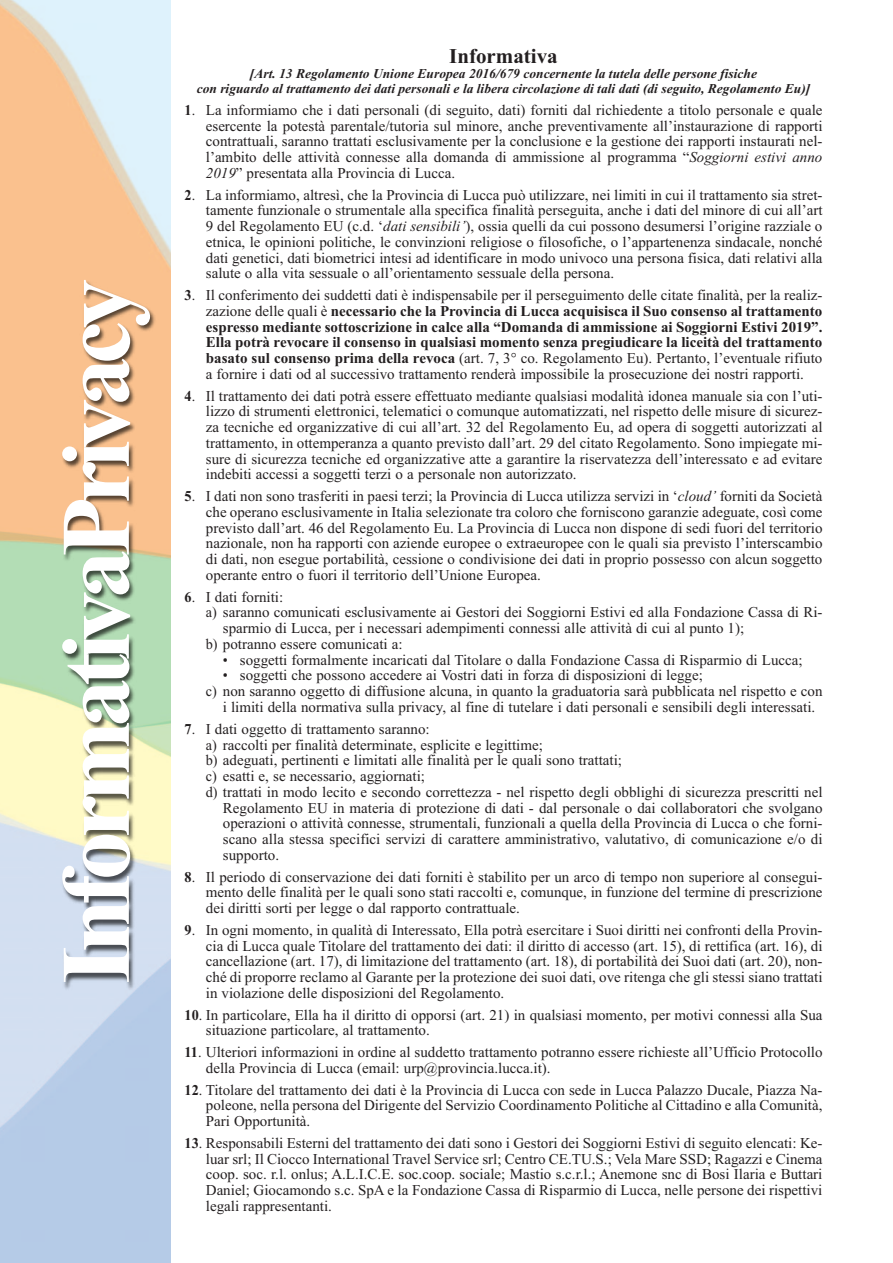
<style>
.page{position:relative;width:893px;height:1263px;background:#fff}
.page>*{position:absolute;margin:0;border:0;box-sizing:border-box;transform-origin:0 0}
.t1{font:700 98.4px "Times New Roman";letter-spacing:-.075em;color:#fff}
.t2{font:700 21px "Times New Roman";color:#231f20}
.t3{font:15px/15.8px "Times New Roman";color:#231f20;text-align:justify;scale:.95 1}
.t4{font:700 15px/15.8px "Times New Roman";color:#231f20;text-align:justify;scale:.95 1}
.t5{font:italic 700 13.5px "Times New Roman";color:#231f20}
.s1{font-weight:700}
.s2{font-style:italic}
.s3{font-weight:400}
</style>
<div class="page">
<img style="left:0;top:0;width:171px;height:1263px">
<p class="t1" style="left:64px;top:984px;width:706px;rotate:-90deg">InformativaPrivacy</p>
<p class="t2" style="left:449px;top:49px;width:110px">Informativa</p>
<p class="t5" style="left:250px;top:69px;width:509px">[Art. 13 Regolamento Unione Europea 2016/679 concernente la tutela delle persone fisiche</p>
<p class="t5" style="left:197px;top:84px;width:615px">con riguardo al trattamento dei dati personali e la libera circolazione di tali dati (di seguito, Regolamento Eu)]</p>
<p class="t3" style="left:206px;top:103px;width:651px;text-indent:-21px"><span class="s1">1</span>. La informiamo che i dati personali (di seguito, dati) forniti dal richiedente a titolo personale e quale esercente la potestà parentale/tutoria sul minore, anche preventivamente all’instaurazione di rapporti contrattuali, saranno trattati esclusivamente per la conclusione e la gestione dei rapporti instaurati nel&shy;l’ambito delle attività connesse alla domanda di ammissione al programma “<span class="s2">Soggiorni estivi anno 2019</span>” presentata alla Provincia di Lucca.</p>
<p class="t3" style="left:206px;top:188px;width:651px;text-indent:-21px"><span class="s1">2</span>. La informiamo, altresì, che la Provincia di Lucca può utilizzare, nei limiti in cui il trattamento sia stret&shy;tamente funzionale o strumentale alla specifica finalità perseguita, anche i dati del minore di cui all’art 9 del Regolamento EU (c.d. ‘<span class="s2">dati sensibili’</span>), ossia quelli da cui possono desumersi l’origine razziale o etnica, le opinioni politiche, le convinzioni religiose o filosofiche, o l’appartenenza sindacale, nonché dati genetici, dati biometrici intesi ad identificare in modo univoco una persona fisica, dati relativi alla salute o alla vita sessuale o all’orientamento sessuale della persona.</p>
<p class="t4" style="left:206px;top:289px;width:651px;text-indent:-21px">3<span class="s3">. Il conferimento dei suddetti dati è indispensabile per il perseguimento delle citate finalità, per la realiz&shy;zazione delle quali è</span> necessario che la Provincia di Lucca acquisisca il Suo consenso al trattamento espresso mediante sottoscrizione in calce alla “Domanda di ammissione ai Soggiorni Estivi 2019”.<br>Ella potrà revocare il consenso in qualsiasi momento senza pregiudicare la liceità del trattamento basato sul consenso prima della revoca <span class="s3">(art. 7, 3° co. Regolamento Eu). Pertanto, l’eventuale rifiuto a fornire i dati od al successivo trattamento renderà impossibile la prosecuzione dei nostri rapporti.</span></p>
<p class="t3" style="left:206px;top:389px;width:651px;text-indent:-21px"><span class="s1">4</span>. Il trattamento dei dati potrà essere effettuato mediante qualsiasi modalità idonea manuale sia con l’uti&shy;lizzo di strumenti elettronici, telematici o comunque automatizzati, nel rispetto delle misure di sicurez&shy;za tecniche ed organizzative di cui all’art. 32 del Regolamento Eu, ad opera di soggetti autorizzati al trattamento, in ottemperanza a quanto previsto dall’art. 29 del citato Regolamento. Sono impiegate mi&shy;sure di sicurezza tecniche ed organizzative atte a garantire la riservatezza dell’interessato e ad evitare indebiti accessi a soggetti terzi o a personale non autorizzato.</p>
<p class="t3" style="left:206px;top:490px;width:651px;text-indent:-21px"><span class="s1">5</span>. I dati non sono trasferiti in paesi terzi; la Provincia di Lucca utilizza servizi in ‘<span class="s2">cloud’</span> forniti da Società che operano esclusivamente in Italia selezionate tra coloro che forniscono garanzie adeguate, così come previsto dall’art. 46 del Regolamento Eu. La Provincia di Lucca non dispone di sedi fuori del territorio nazionale, non ha rapporti con aziende europee o extraeuropee con le quali sia previsto l’interscambio di dati, non esegue portabilità, cessione o condivisione dei dati in proprio possesso con alcun soggetto operante entro o fuori il territorio dell’Unione Europea.</p>
<p class="t3" style="left:185px;top:590px;width:105px"><span class="s1">6</span>. I dati forniti:</p>
<p class="t3" style="left:223px;top:606px;width:633px;text-indent:-17px">a) saranno comunicati esclusivamente ai Gestori dei Soggiorni Estivi ed alla Fondazione Cassa di Ri&shy;sparmio di Lucca, per i necessari adempimenti connessi alle attività di cui al punto 1);</p>
<p class="t3" style="left:206px;top:637px;width:209px">b) potranno essere comunicati a:</p>
<p class="t3" style="left:223px;top:653px;width:612px">• soggetti formalmente incaricati dal Titolare o dalla Fondazione Cassa di Risparmio di Lucca;</p>
<p class="t3" style="left:223px;top:669px;width:507px">• soggetti che possono accedere ai Vostri dati in forza di disposizioni di legge;</p>
<p class="t3" style="left:223px;top:685px;width:633px;text-indent:-17px">c) non saranno oggetto di diffusione alcuna, in quanto la graduatoria sarà pubblicata nel rispetto e con i limiti della normativa sulla privacy, al fine di tutelare i dati personali e sensibili degli interessati.</p>
<p class="t3" style="left:185px;top:722px;width:260px"><span class="s1">7</span>. I dati oggetto di trattamento saranno:</p>
<p class="t3" style="left:206px;top:738px;width:356px">a) raccolti per finalità determinate, esplicite e legittime;</p>
<p class="t3" style="left:206px;top:754px;width:440px">b) adeguati, pertinenti e limitati alle finalità per le quali sono trattati;</p>
<p class="t3" style="left:206px;top:769px;width:232px">c) esatti e, se necessario, aggiornati;</p>
<p class="t3" style="left:223px;top:785px;width:633px;text-indent:-17px">d) trattati in modo lecito e secondo correttezza - nel rispetto degli obblighi di sicurezza prescritti nel Regolamento EU in materia di protezione di dati - dal personale o dai collaboratori che svolgano operazioni o attività connesse, strumentali, funzionali a quella della Provincia di Lucca o che forni&shy;scano alla stessa specifici servizi di carattere amministrativo, valutativo, di comunicazione e/o di supporto.</p>
<p class="t3" style="left:206px;top:870px;width:651px;text-indent:-21px"><span class="s1">8</span>. Il periodo di conservazione dei dati forniti è stabilito per un arco di tempo non superiore al consegui&shy;mento delle finalità per le quali sono stati raccolti e, comunque, in funzione del termine di prescrizione dei diritti sorti per legge o dal rapporto contrattuale.</p>
<p class="t3" style="left:206px;top:923px;width:651px;text-indent:-21px"><span class="s1">9</span>. In ogni momento, in qualità di Interessato, Ella potrà esercitare i Suoi diritti nei confronti della Provin&shy;cia di Lucca quale Titolare del trattamento dei dati: il diritto di accesso (art. 15), di rettifica (art. 16), di cancellazione (art. 17), di limitazione del trattamento (art. 18), di portabilità dei Suoi dati (art. 20), non&shy;ché di proporre reclamo al Garante per la protezione dei suoi dati, ove ritenga che gli stessi siano trattati in violazione delle disposizioni del Regolamento.</p>
<p class="t3" style="left:206px;top:1008px;width:651px;text-indent:-21px"><span class="s1">10</span>. In particolare, Ella ha il diritto di opporsi (art. 21) in qualsiasi momento, per motivi connessi alla Sua situazione particolare, al trattamento.</p>
<p class="t3" style="left:206px;top:1045px;width:651px;text-indent:-21px"><span class="s1">11</span>. Ulteriori informazioni in ordine al suddetto trattamento potranno essere richieste all’Ufficio Protocollo della Provincia di Lucca (email: urp@provincia.lucca.it).</p>
<p class="t3" style="left:206px;top:1083px;width:651px;text-indent:-21px"><span class="s1">12</span>. Titolare del trattamento dei dati è la Provincia di Lucca con sede in Lucca Palazzo Ducale, Piazza Na&shy;poleone, nella persona del Dirigente del Servizio Coordinamento Politiche al Cittadino e alla Comunità, Pari Opportunità.</p>
<p class="t3" style="left:206px;top:1136px;width:651px;text-indent:-21px"><span class="s1">13</span>. Responsabili Esterni del trattamento dei dati sono i Gestori dei Soggiorni Estivi di seguito elencati: Ke&shy;luar srl; Il Ciocco International Travel Service srl; Centro CE.TU.S.; Vela Mare SSD; Ragazzi e Cinema coop. soc. r.l. onlus; A.L.I.C.E. soc.coop. sociale; Mastio s.c.r.l.; Anemone snc di Bosi Ilaria e Buttari Daniel; Giocamondo s.c. SpA e la Fondazione Cassa di Risparmio di Lucca, nelle persone dei rispettivi legali rappresentanti.</p>
</div>
